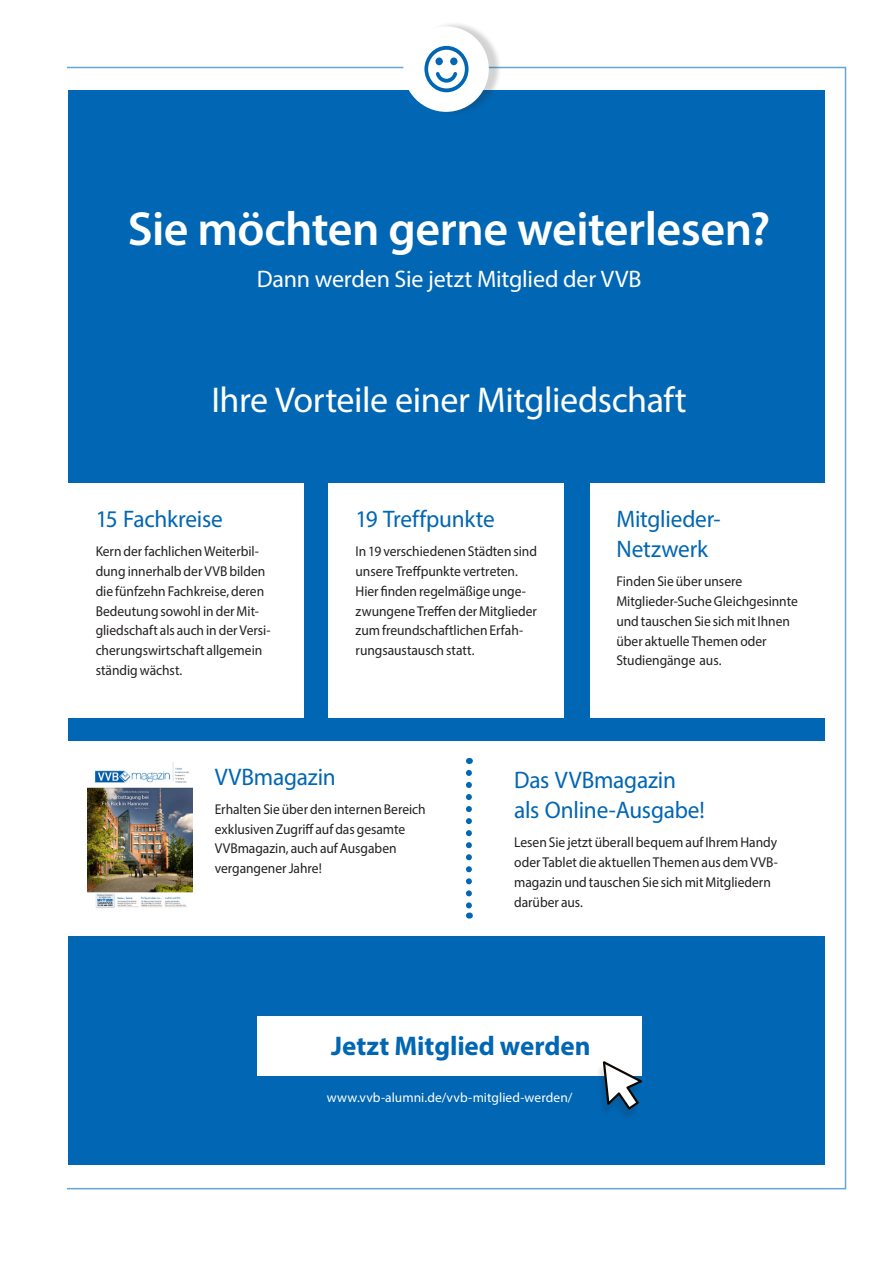
<style>
.page{position:relative;width:893px;height:1263px;background:#fff}
.page>*{position:absolute;margin:0;border:0;box-sizing:border-box;transform-origin:0 0}
.t1{font:600 48px "Myriad Pro";letter-spacing:-.01em;color:#fff}
.t2{font:36px "Myriad Pro";letter-spacing:-.015em;color:#fff}
.t3{font:700 27px "Myriad Pro";color:#0166b3}
.t4{font:24px/30px "Myriad Pro";letter-spacing:-.01em;color:#0166b3}
.t5{font:24px "Myriad Pro";letter-spacing:-.01em;color:#fff}
.t6{font:14.25px/20px "Myriad Pro";color:#231f20;scale:.95 1}
.t7{font:13.5px "Myriad Pro";letter-spacing:.005em;color:#fff}
</style>
<div class="page">
<div style="left:68px;top:90px;width:757px;height:1075px;background:#0166b3"></div>
<div style="left:62px;top:741px;width:769px;height:194px;background:#fff"></div>
<div style="left:54px;top:483px;width:249px;height:234px;background:#fff"></div>
<div style="left:329px;top:483px;width:235px;height:234px;background:#fff"></div>
<div style="left:590px;top:483px;width:241px;height:234px;background:#fff"></div>
<div style="left:407px;top:22px;width:95px;height:94px;background:#231f20;opacity:.2"></div>
<div style="left:403px;top:26px;width:86px;height:86px;background:#fff;border-radius:50%"></div>
<svg style="left:424px;top:46px;width:45px;height:46px"></svg>
<img style="left:87px;top:763px;width:105px;height:145px">
<svg style="left:466px;top:773px;width:6px;height:145px"></svg>
<div style="left:257px;top:1016px;width:385px;height:60px;background:#fff"></div>
<div style="left:595px;top:1065px;width:48px;height:57px;background:#231f20;opacity:.15"></div>
<svg style="left:603px;top:1061px;width:39px;height:48px"></svg>
<h1 class="t1" style="left:128px;top:199px;width:644px">Sie möchten gerne weiterlesen?</h1>
<h3 class="t5" style="left:257px;top:264px;width:386px">Dann werden Sie jetzt Mitglied der VVB</h3>
<h2 class="t2" style="left:211px;top:378px;width:477px">Ihre Vorteile einer Mitgliedschaft</h2>
<h3 class="t4" style="left:96px;top:504px;width:129px">15 Fachkreise</h3>
<p class="t6" style="left:96px;top:541px;width:186px">Kern der fachlichen Weiterbil&shy;dung innerhalb der VVB bilden die fünfzehn Fachkreise, deren<br>Bedeutung sowohl in der Mit&shy;gliedschaft als auch in der Versi&shy;cherungswirtschaft allgemein ständig wächst.</p>
<h3 class="t4" style="left:356px;top:504px;width:141px">19 Treffpunkte</h3>
<p class="t6" style="left:356px;top:541px;width:193px">In 19 verschiedenen Städten sind unsere Treffpunkte vertreten.<br>Hier finden regelmäßige unge&shy;zwungene Treffen der Mitglieder zum freundschaftlichen Erfah&shy;rungsaustausch statt.</p>
<h3 class="t4" style="left:616px;top:504px;width:106px">Mitglieder-<br>Netzwerk</h3>
<p class="t6" style="left:616px;top:571px;width:192px">Finden Sie über unsere<br>Mitglieder-Suche Gleichgesinnte und tauschen Sie sich mit Ihnen über aktuelle Themen oder<br>Studiengänge aus.</p>
<h3 class="t4" style="left:215px;top:762px;width:123px">VVBmagazin</h3>
<p class="t6" style="left:215px;top:799px;width:224px">Erhalten Sie über den internen Bereich exklusiven Zugriff auf das gesamte<br>VVBmagazin, auch auf Ausgaben vergangener Jahre!</p>
<h3 class="t4" style="left:514px;top:765px;width:192px">Das VVBmagazin als Online-Ausgabe!</h3>
<p class="t6" style="left:514px;top:832px;width:279px">Lesen Sie jetzt überall bequem auf Ihrem Handy oder Tablet die aktuellen Themen aus dem VVB&shy;magazin und tauschen Sie sich mit Mitgliedern darüber aus.</p>
<h3 class="t3" style="left:331px;top:1028px;width:261px">Jetzt Mitglied werden</h3>
<p class="t7" style="left:327px;top:1089px;width:247px">www.vvb-alumni.de/vvb-mitglied-werden/</p>
</div>
